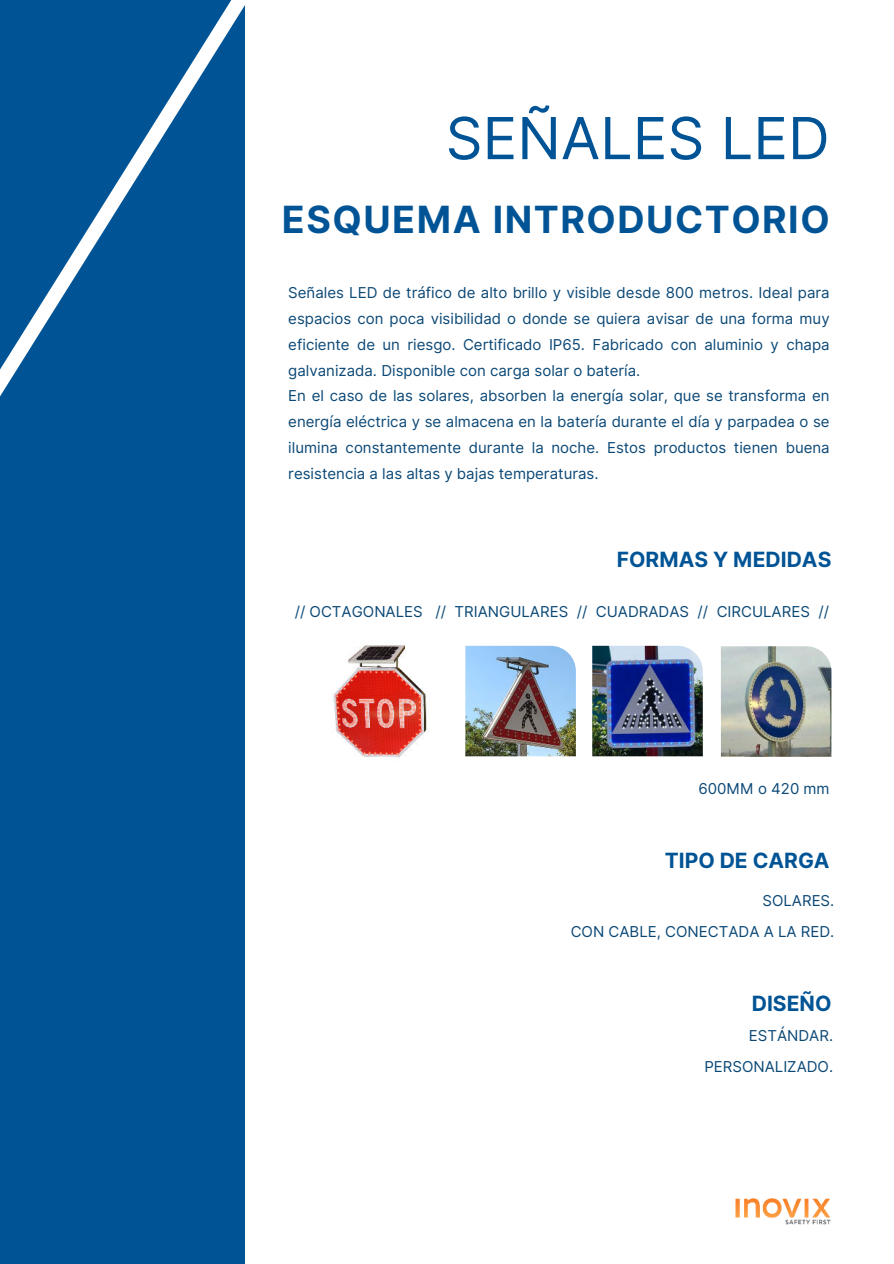
<style>
.page{position:relative;width:894px;height:1264px;background:#fff}
.page>*{position:absolute;margin:0;border:0;box-sizing:border-box;transform-origin:0 0}
.t1{font:57.9px "Inter";color:#005495}
.t2{font:700 37.5px "Inter";letter-spacing:.04em;color:#005495}
.t3{font:700 21px "Inter";color:#005495}
.t4{font:15px/25.8px "Inter";color:#0b4876;text-align:right}
</style>
<div class="page">
<div style="left:0;top:0;width:245px;height:1263px;background:#005495"></div>
<svg style="left:0;top:0;width:245px;height:397px"></svg>
<img style="left:735px;top:1198px;width:96px;height:27px">
<img style="left:720px;top:646px;width:111px;height:110px">
<img style="left:592px;top:645px;width:110px;height:111px">
<img style="left:465px;top:645px;width:110px;height:111px">
<img style="left:332px;top:645px;width:95px;height:113px">
<h1 class="t1" style="left:445px;top:96px;width:385px">SEÑALES LED</h1>
<h2 class="t2" style="left:282px;top:192px;width:549px">ESQUEMA INTRODUCTORIO</h2>
<p class="t4" style="left:288px;top:280px;width:542px;text-align:left">Señales LED de tráfico de alto brillo y visible desde 800 metros. Ideal para espacios con poca visibilidad o donde se quiera avisar de una forma muy eficiente de un riesgo. Certificado IP65. Fabricado con aluminio y chapa galvanizada. Disponible con carga solar o batería.<br>En el caso de las solares, absorben la energía solar, que se transforma en energía eléctrica y se almacena en la batería durante el día y parpadea o se ilumina constantemente durante la noche. Estos productos tienen buena resistencia a las altas y bajas temperaturas.</p>
<h3 class="t3" style="left:616px;top:544px;width:216px">FORMAS Y MEDIDAS</h3>
<p class="t4" style="left:294px;top:598px;width:535px">// OCTAGONALES // TRIANGULARES // CUADRADAS // CIRCULARES //</p>
<p class="t4" style="left:698px;top:776px;width:133px">600MM o 420 mm</p>
<h3 class="t3" style="left:664px;top:845px;width:166px">TIPO DE CARGA</h3>
<p class="t4" style="left:570px;top:884px;width:265px;line-height:31.5px">SOLARES.<br>CON CABLE, CONECTADA A LA RED.</p>
<h3 class="t3" style="left:751px;top:987px;width:81px">DISEÑO</h3>
<p class="t4" style="left:704px;top:1019px;width:130px;line-height:31.5px">ESTÁNDAR.<br>PERSONALIZADO.</p>
</div>
